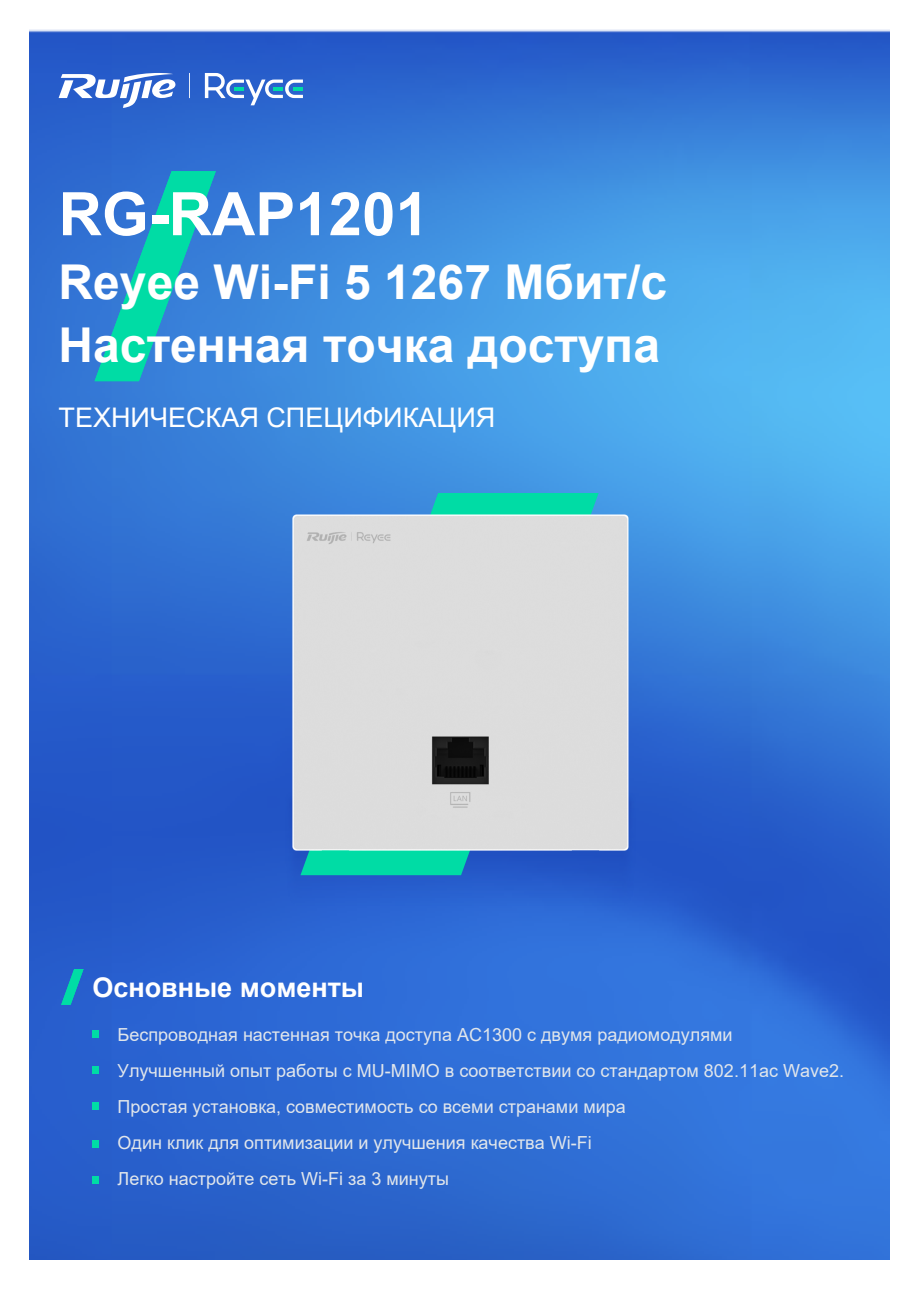
<style>
.page{position:relative;width:919px;height:1289px;background:#fff}
.page>*{position:absolute;margin:0;border:0;box-sizing:border-box;transform-origin:0 0}
.t1{font:700 60px "Arial";color:#fff}
.t2{font:700 48px/63.6px "Arial";color:#fff}
.t3{font:27px "Arial";color:#fff}
.t4{font:700 27px "Arial";color:#fff}
.t5{font:18px/35.8px "Arial";color:#e1e6eb}
</style>
<div class="page">
<img style="left:30px;top:30px;width:859px;height:1229px">
<svg style="left:95px;top:171px;width:121px;height:210px;background:#219dc4"></svg>
<svg style="left:61px;top:969px;width:23px;height:35px"></svg>
<div style="left:92px;top:1030px;width:7px;height:7px;background:#00dca5"></div>
<div style="left:92px;top:1066px;width:7px;height:7px;background:#00dca5"></div>
<div style="left:92px;top:1102px;width:7px;height:7px;background:#00dca5"></div>
<div style="left:92px;top:1140px;width:7px;height:7px;background:#00dca5"></div>
<div style="left:92px;top:1176px;width:7px;height:7px;background:#00dca5"></div>
<img style="left:239px;top:744px;width:444px;height:267px">
<svg style="left:300px;top:493px;width:298px;height:382px;background:#10a0b4"></svg>
<svg style="left:312px;top:493px;width:261px;height:16px;background:#1cb3bf"></svg>
<svg style="left:205px;top:73px;width:98px;height:32px"></svg>
<svg style="left:59px;top:73px;width:116px;height:35px"></svg>
<svg style="left:189px;top:73px;width:1px;height:25px"></svg>
<img style="left:286px;top:509px;width:346px;height:347px">
<h1 class="t1" style="left:59px;top:174px;width:372px">RG-RAP1201</h1>
<h2 class="t2" style="left:59px;top:251px;width:610px">Reyee Wi-Fi 5 1267 Мбит/с<br>Настенная точка доступа</h2>
<h3 class="t3" style="left:59px;top:399px;width:438px">ТЕХНИЧЕСКАЯ СПЕЦИФИКАЦИЯ</h3>
<h3 class="t4" style="left:92px;top:968px;width:273px">Основные моменты</h3>
<p class="t5" style="left:118px;top:1016px;width:728px">Беспроводная настенная точка доступа AC1300 с двумя радиомодулями Улучшенный опыт работы с MU-MIMO в соответствии со стандартом 802.11ac Wave2.<br>Простая установка, совместимость со всеми странами мира<br>Один клик для оптимизации и улучшения качества Wi-Fi<br>Легко настройте сеть Wi-Fi за 3 минуты</p>
</div>
